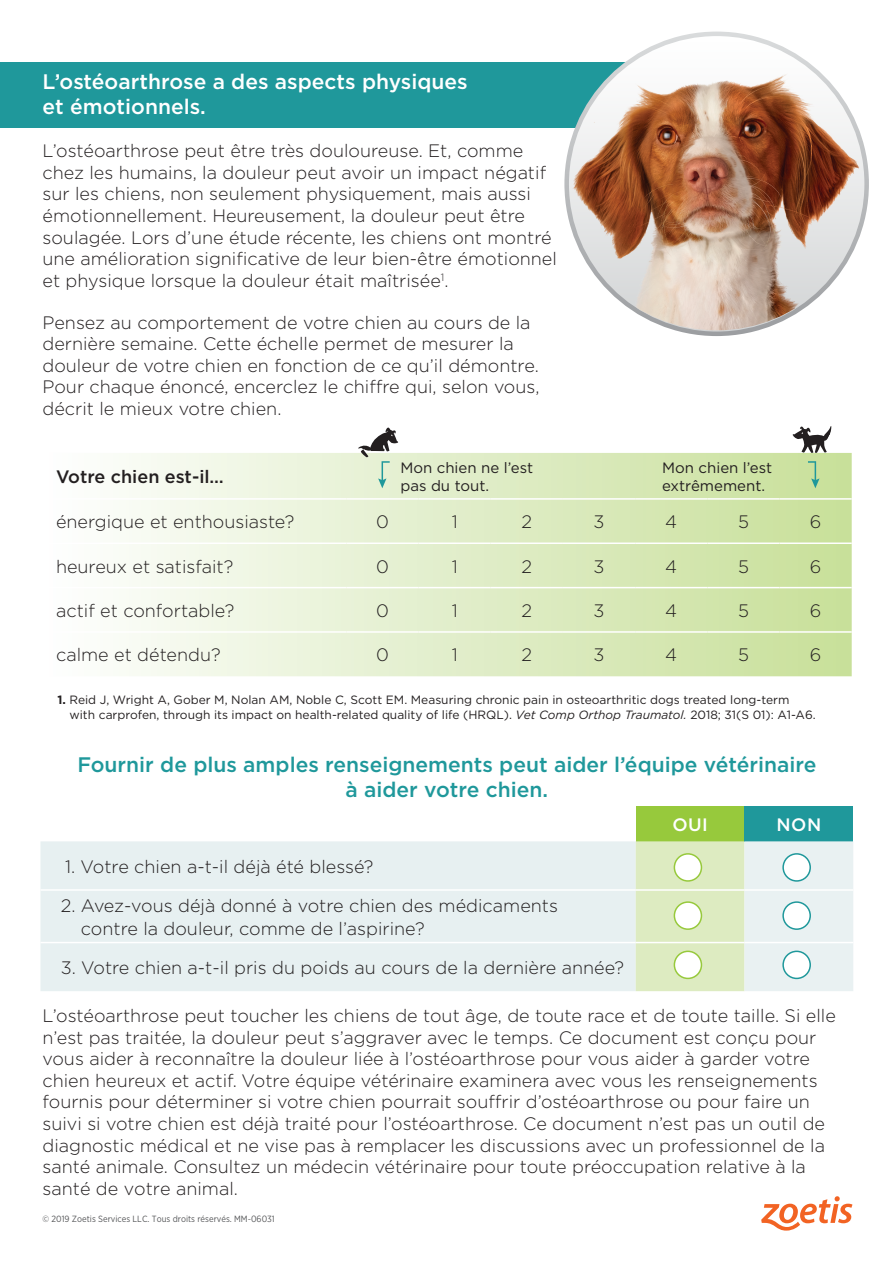
<style>
.page{position:relative;width:893px;height:1263px;background:#fff}
.page>*{position:absolute;margin:0;border:0;box-sizing:border-box;transform-origin:0 0}
.t1{font:500 21px/25.2px "Gotham";color:#1f989b;text-align:center}
.t2{font:500 21px "Gotham";color:#fff}
.t3{font:300 18px/21.6px "Gotham";color:#231f20}
.t4{font:500 18px "Gotham";color:#231f20}
.t5{font:500 18px "Gotham";letter-spacing:.025em;color:#fff}
.t6{font:15px/18px "Gotham";color:#231f20}
.t7{font:12px/15px "Gotham";color:#231f20}
.t8{font:9px "Gotham Narrow";color:#57585a}
.s1{font-weight:700}
.s2{font-style:italic}
</style>
<div class="page">
<div style="left:636px;top:806px;width:108px;height:35px;background:#97c93c"></div>
<div style="left:744px;top:806px;width:109px;height:35px;background:#1f989b"></div>
<div style="left:40px;top:841px;width:596px;height:150px;background:#e7f0f1"></div>
<svg style="left:636px;top:841px;width:217px;height:150px;background:#e2edd9"></svg>
<hr style="left:40px;top:889px;width:596px;height:2px;background:#fff">
<hr style="left:636px;top:889px;width:108px;height:2px;background:#fff">
<hr style="left:744px;top:889px;width:109px;height:2px;background:#fff">
<hr style="left:40px;top:942px;width:596px;height:1px;background:#fff">
<hr style="left:636px;top:942px;width:108px;height:1px;background:#fff">
<hr style="left:744px;top:942px;width:109px;height:1px;background:#fff">
<svg style="left:126px;top:453px;width:726px;height:223px;background:#dfedc6"></svg>
<hr style="left:43px;top:498px;width:303px;height:2px;background:#fff">
<hr style="left:346px;top:498px;width:73px;height:2px;background:#fff">
<hr style="left:419px;top:498px;width:72px;height:2px;background:#fff">
<hr style="left:491px;top:498px;width:72px;height:2px;background:#fff">
<hr style="left:563px;top:498px;width:72px;height:2px;background:#fff">
<hr style="left:635px;top:498px;width:72px;height:2px;background:#fff">
<hr style="left:707px;top:498px;width:72px;height:2px;background:#fff">
<hr style="left:779px;top:498px;width:73px;height:2px;background:#fff">
<hr style="left:43px;top:542px;width:303px;height:2px;background:#fff">
<hr style="left:346px;top:542px;width:73px;height:2px;background:#fff">
<hr style="left:419px;top:542px;width:72px;height:2px;background:#fff">
<hr style="left:491px;top:542px;width:72px;height:2px;background:#fff">
<hr style="left:563px;top:542px;width:72px;height:2px;background:#fff">
<hr style="left:635px;top:542px;width:72px;height:2px;background:#fff">
<hr style="left:707px;top:542px;width:72px;height:2px;background:#fff">
<hr style="left:779px;top:542px;width:73px;height:2px;background:#fff">
<hr style="left:43px;top:587px;width:303px;height:1px;background:#fff">
<hr style="left:346px;top:587px;width:73px;height:1px;background:#fff">
<hr style="left:419px;top:587px;width:72px;height:1px;background:#fff">
<hr style="left:491px;top:587px;width:72px;height:1px;background:#fff">
<hr style="left:563px;top:587px;width:72px;height:1px;background:#fff">
<hr style="left:635px;top:587px;width:72px;height:1px;background:#fff">
<hr style="left:707px;top:587px;width:72px;height:1px;background:#fff">
<hr style="left:779px;top:587px;width:73px;height:1px;background:#fff">
<hr style="left:43px;top:631px;width:303px;height:2px;background:#fff">
<hr style="left:346px;top:631px;width:73px;height:2px;background:#fff">
<hr style="left:419px;top:631px;width:72px;height:2px;background:#fff">
<hr style="left:491px;top:631px;width:72px;height:2px;background:#fff">
<hr style="left:563px;top:631px;width:72px;height:2px;background:#fff">
<hr style="left:635px;top:631px;width:72px;height:2px;background:#fff">
<hr style="left:707px;top:631px;width:72px;height:2px;background:#fff">
<hr style="left:779px;top:631px;width:73px;height:2px;background:#fff">
<div style="left:0;top:62px;width:715px;height:66px;background:#1f989b"></div>
<svg style="left:808px;top:461px;width:11px;height:27px"></svg>
<svg style="left:358px;top:427px;width:40px;height:61px"></svg>
<svg style="left:793px;top:426px;width:39px;height:27px"></svg>
<img style="left:568px;top:43px;width:296px;height:287px">
<div style="left:674px;top:854px;width:27px;height:27px;background:#fff;border-radius:50%"></div>
<div style="left:674px;top:853px;width:28px;height:29px;border:2px solid #97c93c;border-radius:50%"></div>
<div style="left:674px;top:902px;width:27px;height:27px;background:#fff;border-radius:50%"></div>
<div style="left:674px;top:901px;width:28px;height:29px;border:2px solid #97c93c;border-radius:50%"></div>
<div style="left:783px;top:854px;width:27px;height:27px;background:#fff;border-radius:50%"></div>
<div style="left:782px;top:853px;width:29px;height:29px;border:2px solid #1f989b;border-radius:50%"></div>
<div style="left:783px;top:902px;width:27px;height:27px;background:#fff;border-radius:50%"></div>
<div style="left:782px;top:901px;width:29px;height:29px;border:2px solid #1f989b;border-radius:50%"></div>
<div style="left:674px;top:951px;width:27px;height:27px;background:#fff;border-radius:50%"></div>
<div style="left:674px;top:950px;width:28px;height:29px;border:2px solid #97c93c;border-radius:50%"></div>
<div style="left:783px;top:951px;width:27px;height:27px;background:#fff;border-radius:50%"></div>
<div style="left:782px;top:950px;width:29px;height:29px;border:2px solid #1f989b;border-radius:50%"></div>
<svg style="left:761px;top:1196px;width:91px;height:34px"></svg>
<p class="t2" style="left:43px;top:68px;width:427px">L’ostéoarthrose a des aspects physiques</p>
<p class="t2" style="left:43px;top:93px;width:165px">et émotionnels.</p>
<p class="t3" style="left:43px;top:139px;width:516px">L’ostéoarthrose peut être très douloureuse. Et, comme chez les humains, la douleur peut avoir un impact négatif sur les chiens, non seulement physiquement, mais aussi émotionnellement. Heureusement, la douleur peut être soulagée. Lors d’une étude récente, les chiens ont montré une amélioration significative de leur bien-être émotionnel et physique lorsque la douleur était maîtrisée<sup>1</sup>.</p>
<p class="t3" style="left:43px;top:311px;width:499px">Pensez au comportement de votre chien au cours de la dernière semaine. Cette échelle permet de mesurer la douleur de votre chien en fonction de ce qu’il démontre.<br>Pour chaque énoncé, encerclez le chiffre qui, selon vous, décrit le mieux votre chien.</p>
<p class="t4" style="left:56px;top:465px;width:169px">Votre chien est-il…</p>
<p class="t6" style="left:400px;top:458px;width:134px">Mon chien ne l’est pas du tout.</p>
<p class="t6" style="left:662px;top:458px;width:112px">Mon chien l’est extrêmement.</p>
<p class="t3" style="left:56px;top:511px;width:240px">énergique et enthousiaste?</p>
<p class="t3" style="left:376px;top:511px;width:14px">0</p>
<p class="t3" style="left:452px;top:511px;width:8px">1</p>
<p class="t3" style="left:522px;top:511px;width:12px">2</p>
<p class="t3" style="left:594px;top:511px;width:12px">3</p>
<p class="t3" style="left:665px;top:511px;width:13px">4</p>
<p class="t3" style="left:738px;top:511px;width:12px">5</p>
<p class="t3" style="left:810px;top:511px;width:13px">6</p>
<p class="t3" style="left:56px;top:555px;width:179px">heureux et satisfait?</p>
<p class="t3" style="left:376px;top:555px;width:14px">0</p>
<p class="t3" style="left:452px;top:555px;width:8px">1</p>
<p class="t3" style="left:522px;top:555px;width:12px">2</p>
<p class="t3" style="left:594px;top:555px;width:12px">3</p>
<p class="t3" style="left:665px;top:555px;width:13px">4</p>
<p class="t3" style="left:738px;top:555px;width:12px">5</p>
<p class="t3" style="left:810px;top:555px;width:13px">6</p>
<p class="t3" style="left:56px;top:599px;width:180px">actif et confortable?</p>
<p class="t3" style="left:376px;top:599px;width:14px">0</p>
<p class="t3" style="left:452px;top:599px;width:8px">1</p>
<p class="t3" style="left:522px;top:599px;width:12px">2</p>
<p class="t3" style="left:594px;top:599px;width:12px">3</p>
<p class="t3" style="left:665px;top:599px;width:13px">4</p>
<p class="t3" style="left:738px;top:599px;width:12px">5</p>
<p class="t3" style="left:810px;top:599px;width:13px">6</p>
<p class="t3" style="left:56px;top:644px;width:166px">calme et détendu?</p>
<p class="t3" style="left:376px;top:644px;width:14px">0</p>
<p class="t3" style="left:452px;top:644px;width:8px">1</p>
<p class="t3" style="left:522px;top:644px;width:12px">2</p>
<p class="t3" style="left:594px;top:644px;width:12px">3</p>
<p class="t3" style="left:665px;top:644px;width:13px">4</p>
<p class="t3" style="left:738px;top:644px;width:12px">5</p>
<p class="t3" style="left:810px;top:644px;width:13px">6</p>
<p class="t7" style="left:69px;top:692px;width:748px;text-indent:-12px"><span class="s1">1.</span> Reid J, Wright A, Gober M, Nolan AM, Noble C, Scott EM. Measuring chronic pain in osteoarthritic dogs treated long-term with carprofen, through its impact on health-related quality of life (HRQL). <span class="s2">Vet Comp Orthop Traumatol.</span> 2018; 31(S 01): A1-A6.</p>
<p class="t1" style="left:77px;top:752px;width:741px">Fournir de plus amples renseignements peut aider l’équipe vétérinaire à aider votre chien.</p>
<p class="t5" style="left:672px;top:812px;width:37px">OUI</p>
<p class="t5" style="left:777px;top:812px;width:46px">NON</p>
<p class="t3" style="left:65px;top:855px;width:310px">1. Votre chien a-t-il déjà été blessé?</p>
<p class="t3" style="left:81px;top:894px;width:479px;line-height:22.5px;text-indent:-20px">2. Avez-vous déjà donné à votre chien des médicaments contre la douleur, comme de l’aspirine?</p>
<p class="t3" style="left:61px;top:956px;width:565px">3. Votre chien a-t-il pris du poids au cours de la dernière année?</p>
<p class="t3" style="left:43px;top:1004px;width:795px">L’ostéoarthrose peut toucher les chiens de tout âge, de toute race et de toute taille. Si elle n’est pas traitée, la douleur peut s’aggraver avec le temps. Ce document est conçu pour vous aider à reconnaître la douleur liée à l’ostéoarthrose pour vous aider à garder votre chien heureux et actif. Votre équipe vétérinaire examinera avec vous les renseignements fournis pour déterminer si votre chien pourrait souffrir d’ostéoarthrose ou pour faire un suivi si votre chien est déjà traité pour l’ostéoarthrose. Ce document n’est pas un outil de diagnostic médical et ne vise pas à remplacer les discussions avec un professionnel de la santé animale. Consultez un médecin vétérinaire pour toute préoccupation relative à la santé de votre animal.</p>
<p class="t8" style="left:43px;top:1214px;width:234px">© 2019 Zoetis Services LLC. Tous droits réservés. MM-06031</p>
</div>
